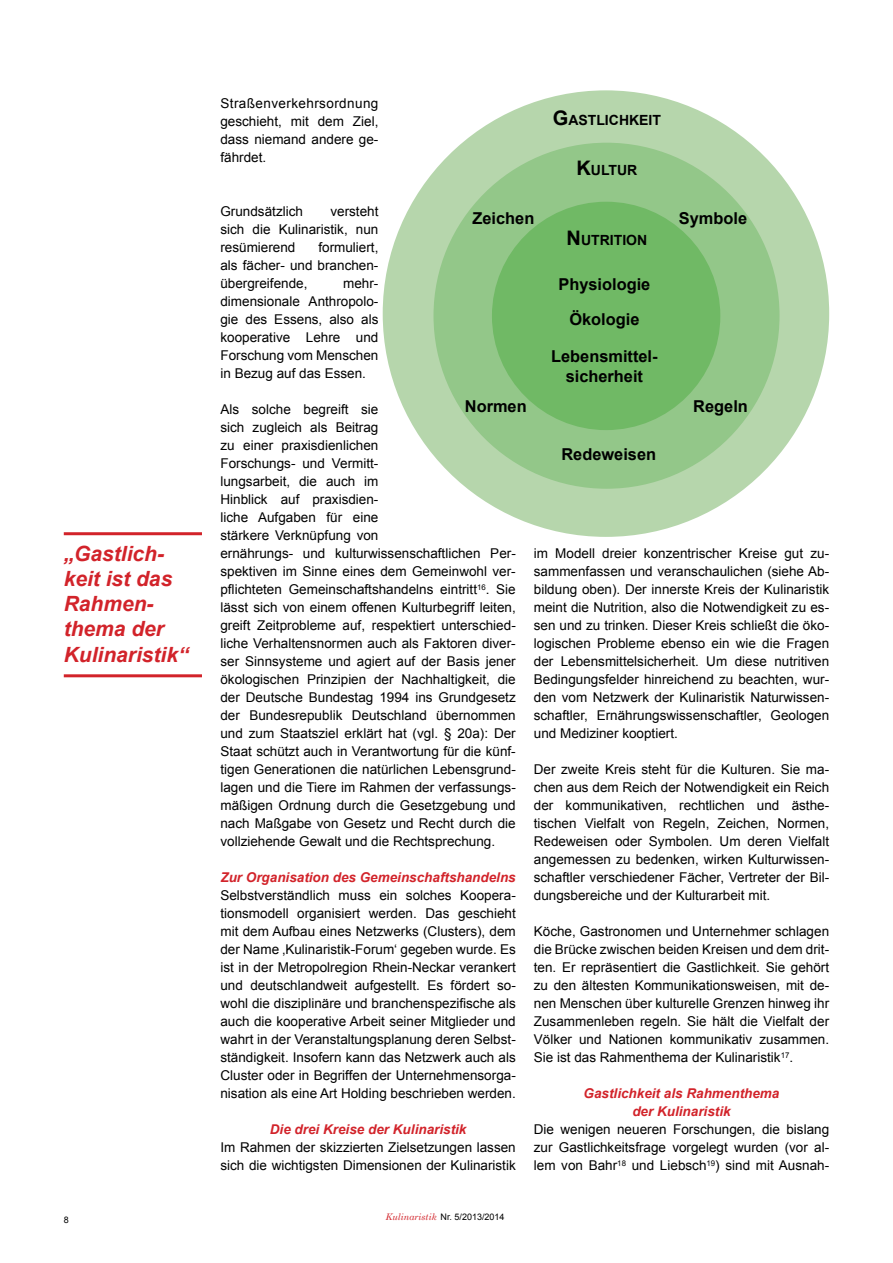
<style>
.page{position:relative;width:893px;height:1263px;background:#fff}
.page>*{position:absolute;margin:0;border:0;box-sizing:border-box;transform-origin:0 0}
.t1{font:italic 700 21px/25.2px "Arial";color:#d2232a}
.t2{font:700 16.35px/19.6px "Arial";color:#000;text-align:center}
.t3{font:700 13.95px "Arial";color:#000}
.t4{font:13.5px/18px "Arial";color:#000;text-align:justify}
.t5{font:italic 700 13.5px/18px "Arial";color:#d2232a;text-align:center}
.t6{font:9px "Arial";color:#000}
.s1{font-size:20.1px}
.s2{font-family:"Century Schoolbook";font-style:italic;color:#d2232a}
</style>
<div class="page">
<div style="left:383px;top:90px;width:446px;height:447px;background:#b6d6ac;border-radius:50%"></div>
<div style="left:433px;top:143px;width:346px;height:346px;background:#93c789;border-radius:50%"></div>
<div style="left:492px;top:202px;width:228px;height:228px;background:#70b965;border-radius:50%"></div>
<hr style="left:64px;top:532px;width:138px;height:3px;background:#d2232a">
<hr style="left:64px;top:674px;width:138px;height:3px;background:#d2232a">
<h1 class="t1" style="left:64px;top:541px;width:126px">„Gastlich&shy;keit ist das<br>Rahmen&shy;thema der<br>Kulinaristik“</h1>
<p class="t4" style="left:220px;top:94px;width:160px">Straßenverkehrsordnung geschieht, mit dem Ziel, dass niemand andere ge&shy;fährdet.</p>
<p class="t3" style="left:553px;top:110px;width:109px"><span class="s1">G</span>ASTLICHKEIT</p>
<p class="t3" style="left:576px;top:161px;width:62px"><span class="s1">K</span>ULTUR</p>
<p class="t4" style="left:220px;top:202px;width:84px">Grundsätzlich</p>
<p class="t4" style="left:220px;top:202px;width:159px;text-indent:110px">versteht sich die Kulinaristik, nun resümierend</p>
<p class="t2" style="left:679px;top:209px;width:70px">Symbole</p>
<p class="t2" style="left:472px;top:209px;width:63px">Zeichen</p>
<p class="t3" style="left:567px;top:231px;width:82px"><span class="s1">N</span> UTRITION</p>
<p class="t4" style="left:220px;top:238px;width:159px;text-indent:98px">formuliert, als fächer- und branchen&shy;übergreifende,</p>
<p class="t2" style="left:558px;top:267px;width:93px;line-height:35.5px">Physiologie<br>Ökologie</p>
<p class="t4" style="left:220px;top:274px;width:159px;text-indent:123px">mehr&shy;dimensionale Anthropolo&shy;gie des Essens, also als kooperative Lehre und Forschung vom Menschen in Bezug auf das Essen.</p>
<p class="t4" style="left:220px;top:400px;width:297px;text-align:left">Als solche begreift sie<br>sich zugleich als Beitrag<br>zu einer praxisdienlichen<br>Forschungs- und Vermitt-<br>lungsarbeit, die auch im<br>H inblick auf praxisdien-<br>liche Aufgaben für eine<br>stärkere Verknüpfung von<br>ernährungs- und kulturwissenschaftlichen Per&shy;spektiven im Sinne eines dem Gemeinwohl ver&shy;pflichteten Gemeinschaftshandelns eintritt<sup>16</sup>. Sie lässt sich von einem offenen Kulturbegriff leiten, greift Zeitprobleme auf, respektiert unterschied&shy;liche Verhaltensnormen auch als Faktoren diver&shy;ser Sinnsysteme und agiert auf der Basis jener ökologischen Prinzipien der Nachhaltigkeit, die der Deutsche Bundestag 1994 ins Grundgesetz der Bundesrepublik Deutschland übernommen und zum Staatsziel erklärt hat (vgl. § 20a): Der Staat schützt auch in Verantwortung für die künf&shy;tigen Generationen die natürlichen Lebensgrund&shy;lagen und die Tiere im Rahmen der verfassungs&shy;mäßigen Ordnung durch die Gesetzgebung und nach Maßgabe von Gesetz und Recht durch die vollziehende Gewalt und die Rechtsprechung.</p>
<p class="t5" style="left:220px;top:869px;width:297px">Zur Organisation des Gemeinschaftshandelns</p>
<p class="t4" style="left:220px;top:886px;width:297px">Selbstverständlich muss ein solches Koopera&shy;tionsmodell organisiert werden. Das geschieht mit dem Aufbau eines Netzwerks (Clusters), dem der Name ‚Kulinaristik-Forum‘ gegeben wurde. Es ist in der Metropolregion Rhein-Neckar verankert und deutschlandweit aufgestellt. Es fördert so&shy;wohl die disziplinäre und branchenspezifische als auch die kooperative Arbeit seiner Mitglieder und wahrt in der Veranstaltungsplanung deren Selbst&shy;ständigkeit. I nsofern kann das Netzwerk auch als Cluster oder in Begriffen der U nternehmensorga&shy;nisation als eine Art Holding beschrieben werden.</p>
<p class="t5" style="left:270px;top:1121px;width:198px">Die drei Kreise der Kulinaristik</p>
<p class="t4" style="left:220px;top:1138px;width:297px">I m Rahmen der skizzierten Zielsetzungen lassen sich die wichtigsten Dimensionen der Kulinaristik</p>
<p class="t2" style="left:551px;top:347px;width:108px">Lebensmittel&shy;sicherheit</p>
<p class="t2" style="left:693px;top:396px;width:56px">Regeln</p>
<p class="t2" style="left:465px;top:397px;width:63px">Normen</p>
<p class="t2" style="left:561px;top:445px;width:96px">Redeweisen</p>
<p class="t4" style="left:534px;top:544px;width:297px">im Modell dreier konzentrischer Kreise gut zu&shy;sammenfassen und veranschaulichen (siehe Ab&shy;bildung oben). Der innerste Kreis der Kulinaristik meint die N utrition, also die Notwendigkeit zu es&shy;sen und zu trinken. Dieser Kreis schließt die öko&shy;logischen Probleme ebenso ein wie die Fragen der Lebensmittelsicherheit. U m diese nutritiven Bedingungsfelder hinreichend zu beachten, wur&shy;den vom Netzwerk der Kulinaristik Naturwissen&shy;schaftler, Ernährungswissenschaftler, Geologen und Mediziner kooptiert.</p>
<p class="t4" style="left:534px;top:760px;width:297px">Der zweite Kreis steht für die Kulturen. Sie ma&shy;chen aus dem Reich der Notwendigkeit ein Reich der kommunikativen, rechtlichen und ästhe&shy;tischen Vielfalt von Regeln, Zeichen, Normen, Redeweisen oder Symbolen. U m deren Vielfalt angemessen zu bedenken, wirken Kulturwissen&shy;schaftler verschiedener Fächer, Vertreter der Bil&shy;dungsbereiche und der Kulturarbeit mit.</p>
<p class="t4" style="left:534px;top:922px;width:297px">Köche, Gastronomen und U nternehmer schlagen die Brücke zwischen beiden Kreisen und dem drit&shy;ten. Er repräsentiert die Gastlichkeit. Sie gehört zu den ältesten Kommunikationsweisen, mit de&shy;nen Menschen über kulturelle Grenzen hinweg ihr Zusammenleben regeln. Sie hält die Vielfalt der Völker und -Nationen kommunikativ zusammen.<br>Sie ist das Rahmenthema der Kulinaristik<sup>17</sup>.</p>
<p class="t5" style="left:584px;top:1085px;width:197px">Gastlichkeit als Rahmenthema der Kulinaristik</p>
<p class="t4" style="left:534px;top:1120px;width:297px">Die wenigen neueren Forschungen, die bislang zur Gastlichkeitsfrage vorgelegt wurden (vor al&shy;lem von Bahr<sup>18</sup> und Liebsch<sup>19</sup>) sind mit Ausnah-</p>
<p class="t6" style="left:64px;top:1214px;width:7px">8</p>
<p class="t6" style="left:386px;top:1211px;width:120px"><span class="s2">Kulinaristik</span> Nr. 5/2013/2014</p>
</div>
